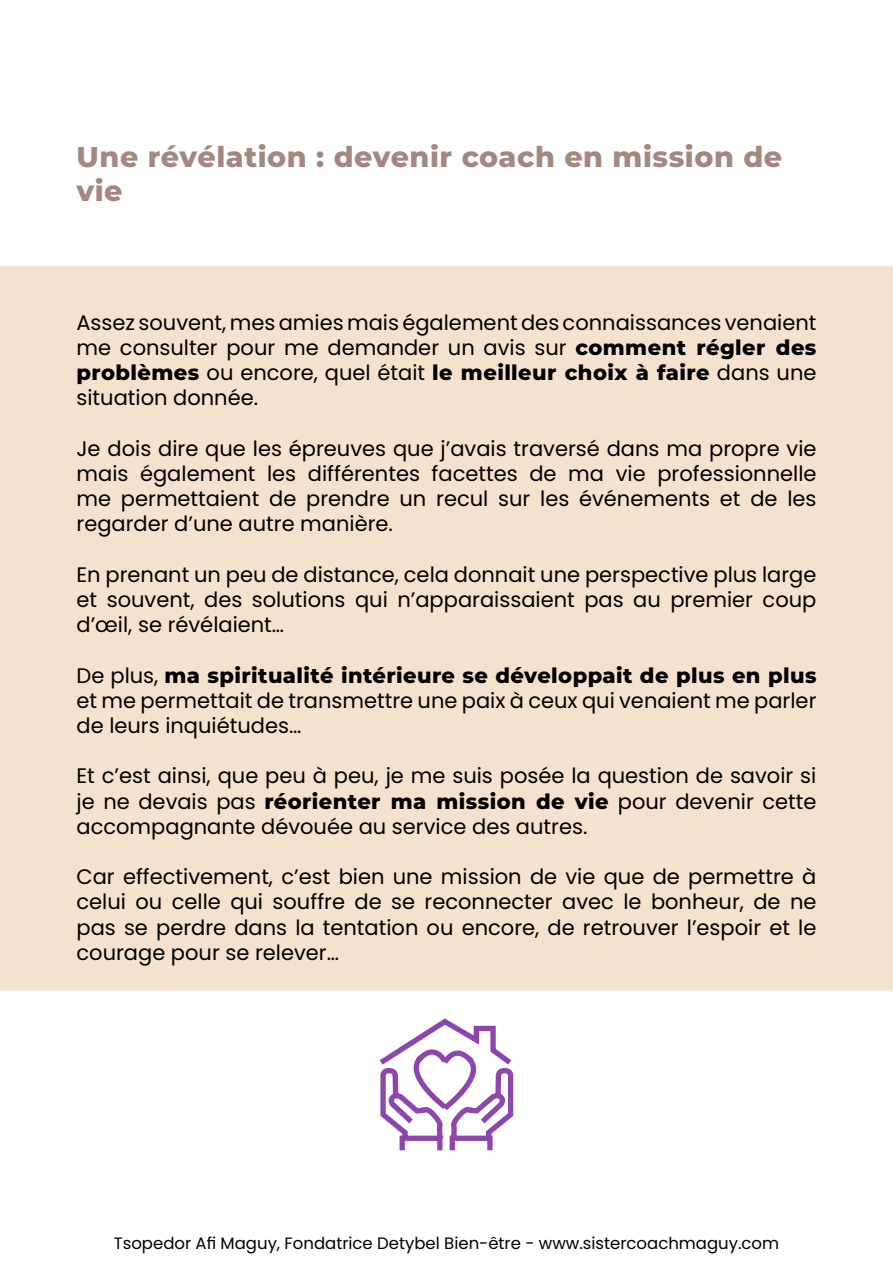
<style>
.page{position:relative;width:893px;height:1263px;background:#fff}
.page>*{position:absolute;margin:0;border:0;box-sizing:border-box;transform-origin:0 0}
.t1{font:800 28.5px/34.2px "Montserrat";letter-spacing:.02em;color:#a4887d}
.t2{font:21px/25.2px "Poppins";color:#000;text-align:justify}
.t3{font:800 21px "Montserrat";letter-spacing:.02em;color:#000}
.t4{font:16.5px "Poppins";color:#000}
.s1{font-family:"Montserrat";font-weight:800}
.s2{font-family:"Poppins";font-weight:400}
</style>
<div class="page">
<div style="left:0;top:266px;width:893px;height:725px;background:#f4e2ce"></div>
<svg style="left:374px;top:532px;width:143px;height:619px"></svg>
<h1 class="t1" style="left:76px;top:139px;width:707px">Une révélation : devenir coach en mission de vie</h1>
<p class="t2" style="left:76px;top:310px;width:741px">Assez souvent, mes amies mais également des connaissances venaient me consulter pour me demander un avis sur <span class="s1">comment régler des</span></p>
<p class="t3" style="left:76px;top:359px;width:741px">problèmes <span class="s2">ou encore, quel était</span> le meilleur choix à faire <span class="s2">dans une</span></p>
<p class="t2" style="left:76px;top:385px;width:183px">situation donnée.</p>
<p class="t2" style="left:76px;top:436px;width:741px">Je dois dire que les épreuves que j’avais traversé dans ma propre vie mais également les différentes facettes de ma vie professionnelle me permettaient de prendre un recul sur les événements et de les regarder d’une autre manière.</p>
<p class="t2" style="left:76px;top:562px;width:741px">En prenant un peu de distance, cela donnait une perspective plus large et souvent, des solutions qui n’apparaissaient pas au premier coup d’œil, se révélaient…</p>
<p class="t3" style="left:76px;top:661px;width:741px"><span class="s2">De plus,</span> ma spiritualité intérieure se développait de plus en plus</p>
<p class="t2" style="left:76px;top:688px;width:741px">et me permettait de transmettre une paix à ceux qui venaient me parler de leurs inquiétudes…</p>
<p class="t2" style="left:76px;top:763px;width:741px">Et c’est ainsi, que peu à peu, je me suis posée la question de savoir si je ne devais pas <span class="s1">réorienter ma mission de vie</span> pour devenir cette accompagnante dévouée au service des autres.</p>
<p class="t2" style="left:76px;top:864px;width:741px">Car effectivement, c’est bien une mission de vie que de permettre à celui ou celle qui souffre de se reconnecter avec le bonheur, de ne pas se perdre dans la tentation ou encore, de retrouver l’espoir et le courage pour se relever…</p>
<p class="t4" style="left:114px;top:1233px;width:667px">Tsopedor Afi Maguy, Fondatrice Detybel Bien-être - www.sistercoachmaguy.com</p>
</div>
